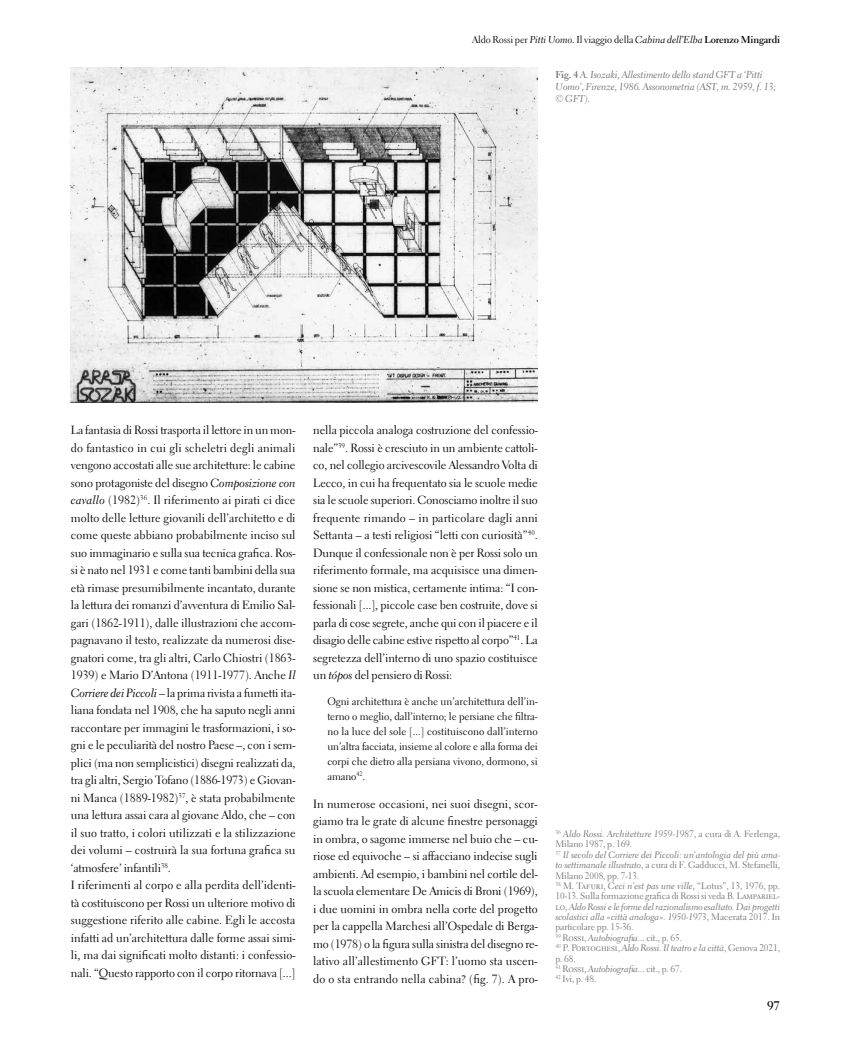
<style>
.page{position:relative;width:851px;height:1063px;background:#fff}
.page>*{position:absolute;margin:0;border:0;box-sizing:border-box;transform-origin:0 0}
.t1{font:700 12.5px "Electra LT Std";color:#000}
.t2{font:11.88px/17.5px "Electra LT Std";letter-spacing:-.005em;color:#000;text-align:justify}
.t3{font:10.62px/15px "Electra LT Std";color:#000;text-align:justify}
.t4{font:10px/12px "Electra LT Std Cursive";letter-spacing:-.01em;color:#706f6f}
.t5{font:10px "Electra LT Std";letter-spacing:-.01em;color:#000}
.t6{font:9.38px/10.4px "Electra LT Std";letter-spacing:-.01em;color:#706f6f}
.t7{font:9.38px/10.4px "Electra LT Std Cursive";letter-spacing:-.005em;color:#706f6f}
.s1{font-family:"Electra LT Std Cursive"}
.s2{font-weight:700}
.s3{font-family:"Electra LT Std";font-weight:700}
.s4{font-family:"Electra LT Std"}
</style>
<div class="page">
<img style="left:71px;top:68px;width:466px;height:335px">
<p class="t5" style="left:472px;top:33px;width:309px">Aldo Rossi per <span class="s1">Pitti Uomo</span>. Il viaggio della <span class="s1">Cabina dell’Elba</span> <span class="s2">Lorenzo Mingardi</span></p>
<p class="t4" style="left:555px;top:69px;width:222px"><span class="s3">Fig. 4</span> A. Isozaki, Allestimento dello stand GFT a ‘Pitti<br>Uomo’, Firenze, 1986. Assonometria (AST, m. 2959, f. 13; © GFT).</p>
<p class="t2" style="left:71px;top:421px;width:226px;text-align:left">La fantasia di Rossi trasporta il lettore in un mon&shy;do fantastico in cui gli scheletri degli animali vengono accostati alle sue architetture: le cabine sono protagoniste del disegno <span class="s1">Composizione con cavallo</span> (1982)<sup>36</sup>. Il riferimento ai pirati ci dice molto delle letture giovanili dell’architetto e di come queste abbiano probabilmente inciso sul suo immaginario e sulla sua tecnica grafica. Ros&shy;si è nato nel 1931 e come tanti bambini della sua età rimase presumibilmente incantato, durante la lettura dei romanzi d’avventura di Emilio Sal&shy;gari (1862-1911), dalle illustrazioni che accom&shy;pagnavano il testo, realizzate da numerosi dise&shy;gnatori come, tra gli altri, Carlo Chiostri (1863- 1939) e Mario D’Antona (1911-1977). Anche <span class="s1">Il Corriere dei Piccoli</span> – la prima rivista a fumetti ita&shy;liana fondata nel 1908, che ha saputo negli anni raccontare per immagini le trasformazioni, i so&shy;gni e le peculiarità del nostro Paese –, con i sem&shy;plici (ma non semplicistici) disegni realizzati da, tra gli altri, Sergio Tofano (1886-1973) e Giovan&shy;ni Manca (1889-1982)<sup>37</sup>, è stata probabilmente una lettura assai cara al giovane Aldo, che – con il suo tratto, i colori utilizzati e la stilizzazione dei volumi – costruirà la sua fortuna grafica su ‘atmosfere’ infantili<sup>38</sup>.<br>I riferimenti al corpo e alla perdita dell’identi&shy;tà costituiscono per Rossi un ulteriore motivo di suggestione riferito alle cabine. Egli le accosta infatti ad un’architettura dalle forme assai simi&shy;li, ma dai significati molto distanti: i confessio&shy;nali. “Questo rapporto con il corpo ritornava [...]</p>
<p class="t2" style="left:313px;top:421px;width:226px">nella piccola analoga costruzione del confessio&shy;nale”<sup>39</sup>. Rossi è cresciuto in un ambiente cattoli&shy;co, nel collegio arcivescovile Alessandro Volta di Lecco, in cui ha frequentato sia le scuole medie sia le scuole superiori. Conosciamo inoltre il suo frequente rimando – in particolare dagli anni Settanta – a testi religiosi “letti con curiosità”<sup>40</sup>.<br>Dunque il confessionale non è per Rossi solo un riferimento formale, ma acquisisce una dimen&shy;sione se non mistica, certamente intima: “I con&shy;fessionali [...], piccole case ben costruite, dove si parla di cose segrete, anche qui con il piacere e il disagio delle cabine estive rispetto al corpo”<sup>41</sup>. La segretezza dell’interno di uno spazio costituisce un <span class="s1">tópos</span> del pensiero di Rossi:</p>
<p class="t3" style="left:327px;top:694px;width:212px">Ogni architettura è anche un’architettura dell’in&shy;terno o meglio, dall’interno; le persiane che filtra&shy;no la luce del sole [...] costituiscono dall’interno un’altra facciata, insieme al colore e alla forma dei corpi che dietro alla persiana vivono, dormono, si amano<sup>42</sup>.</p>
<p class="t2" style="left:313px;top:795px;width:226px">In numerose occasioni, nei suoi disegni, scor&shy;giamo tra le grate di alcune finestre personaggi in ombra, o sagome immerse nel buio che – cu&shy;riose ed equivoche – si affacciano indecise sugli ambienti. Ad esempio, i bambini nel cortile del&shy;la scuola elementare De Amicis di Broni (1969), i due uomini in ombra nella corte del progetto per la cappella Marchesi all’Ospedale di Berga&shy;mo (1978) o la figura sulla sinistra del disegno re&shy;lativo all’allestimento GFT: l’uomo sta uscen&shy;do o sta entrando nella cabina? (fig. 7). A pro-</p>
<p class="t7" style="left:555px;top:829px;width:226px"><sup>36</sup> Aldo Rossi. Architetture 1959-1987<span class="s4">, a cura di A. Ferlenga,</span></p>
<p class="t6" style="left:555px;top:839px;width:78px">Milano 1987, p. 169.</p>
<p class="t7" style="left:555px;top:849px;width:226px"><sup>37</sup> Il secolo del Corriere dei Piccoli: un’antologia del più ama-</p>
<p class="t6" style="left:555px;top:860px;width:226px"><span class="s1">to settimanale illustrato</span>, a cura di F. Gadducci, M. Stefanelli, Milano 2008, pp. 7-13.<br><sup>38</sup> M. Tafuri, <span class="s1">Ceci n’est pas une ville</span>, “Lotus”, 13, 1976, pp.<br>10-13. Sulla formazione grafica di Rossi si veda B. Lampariel-</p>
<p class="t7" style="left:555px;top:901px;width:226px"><span class="s4">lo,</span> Aldo Rossi e le forme del razionalismo esaltato. Dai progetti scolastici alla «città analoga». 1950-1973<span class="s4">, Macerata 2017. In</span></p>
<p class="t6" style="left:555px;top:922px;width:128px">particolare pp. 15-36.<br><sup>39</sup> Rossi, <span class="s1">Autobiografia</span>... cit., p. 65.</p>
<p class="t7" style="left:555px;top:943px;width:226px"><sup>40</sup> <span class="s4">P. Portoghesi,</span> Aldo Rossi. Il teatro e la città<span class="s4">, Genova 2021,</span></p>
<p class="t6" style="left:555px;top:953px;width:128px">p. 68.<br><sup>41</sup> Rossi, <span class="s1">Autobiografia</span>... cit., p. 67.<br><sup>42</sup> Ivi, p. 48.</p>
<p class="t1" style="left:767px;top:998px;width:14px">97</p>
</div>
